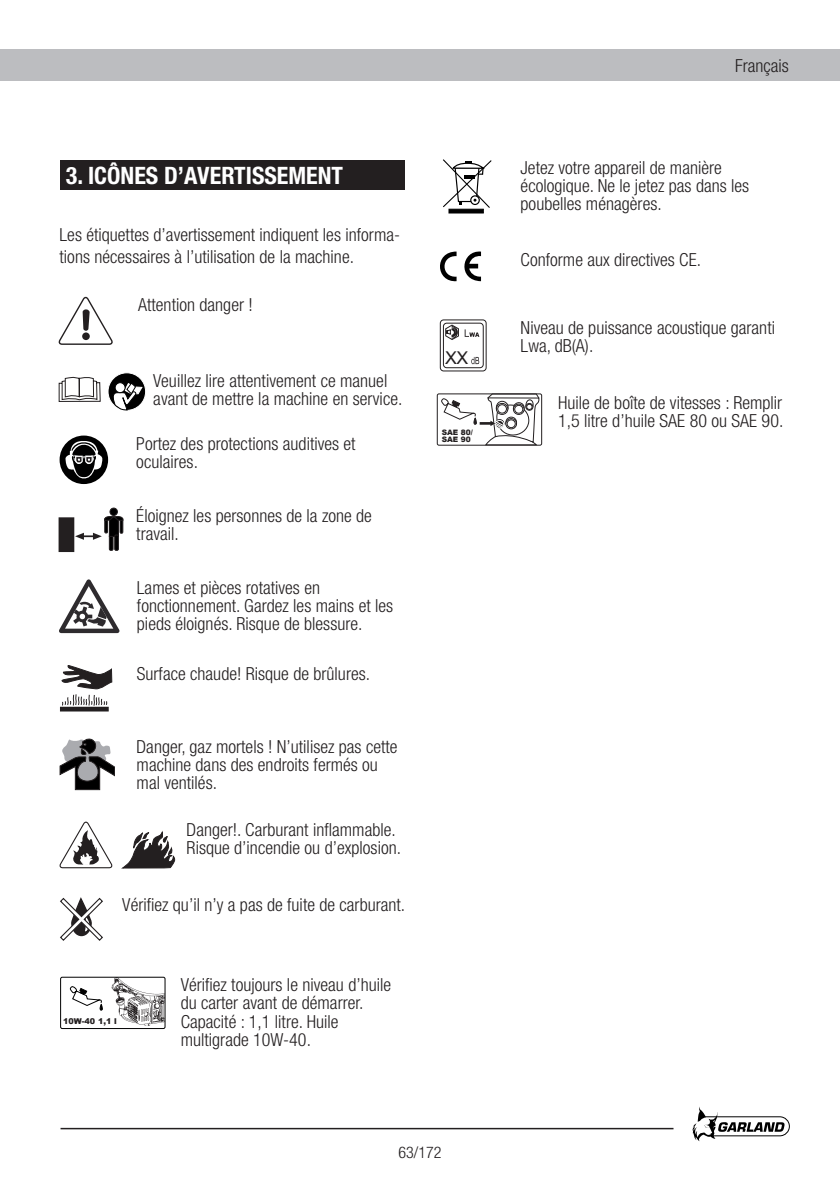
<style>
.page{position:relative;width:840px;height:1191px;background:#fff}
.page>*{position:absolute;margin:0;border:0;box-sizing:border-box;transform-origin:0 0}
.t1{font:700 condensed 24px "Helvetica Neue";color:#fff}
.TEXTO{font:300 condensed 18px/18px "Helvetica Neue";color:#231f20}
.t2{font:17.6px "Arial";color:#231f20}
.t3{font:300 condensed 16px "Helvetica Neue";color:#231f20}
.TEXTO-2{font:900 8px "Arial";color:#231f20}
.t4{font:900 7.4px/7.4px "Arial";color:#231f20}
</style>
<div class="page">
<div style="left:0;top:50px;width:839px;height:31px;background:#bcbdc0"></div>
<svg style="left:692px;top:1107px;width:97px;height:34px"></svg>
<hr style="left:60px;top:1127px;width:613px;height:2px;background:#231f20">
<div style="left:60px;top:160px;width:344px;height:30px;background:#231f20"></div>
<svg style="left:58px;top:296px;width:55px;height:49px"></svg>
<div style="left:60px;top:435px;width:48px;height:49px;background:#000;border-radius:50%"></div>
<svg style="left:65px;top:439px;width:37px;height:40px"></svg>
<div style="left:59px;top:518px;width:15px;height:33px;background:#231f20"></div>
<div style="left:59px;top:517px;width:15px;height:35px;border:1px solid #231f20"></div>
<div style="left:110px;top:508px;width:7px;height:7px;background:#000;border-radius:50%"></div>
<div style="left:110px;top:508px;width:8px;height:8px;border:1px solid #231f20;border-radius:50%"></div>
<div style="left:109px;top:534px;width:4px;height:16px;border:1px solid #231f20"></div>
<hr style="left:115px;top:535px;width:3px;height:15px;background:#000">
<div style="left:114px;top:535px;width:5px;height:15px;border:1px solid #231f20"></div>
<svg style="left:75px;top:516px;width:48px;height:24px"></svg>
<svg style="left:59px;top:665px;width:56px;height:125px"></svg>
<svg style="left:60px;top:897px;width:43px;height:44px"></svg>
<svg style="left:443px;top:159px;width:48px;height:49px"></svg>
<svg style="left:448px;top:209px;width:35px;height:4px"></svg>
<svg style="left:440px;top:251px;width:41px;height:31px"></svg>
<div style="left:439px;top:319px;width:47px;height:52px;border:1px solid #231f20;border-radius:3px"></div>
<div style="left:443px;top:323px;width:40px;height:45px;border:1px solid #231f20;border-radius:3px"></div>
<svg style="left:471px;top:357px;width:8px;height:7px"></svg>
<svg style="left:444px;top:324px;width:35px;height:16px"></svg>
<div style="left:108px;top:373px;width:37px;height:37px;background:#000;border-radius:50%"></div>
<div style="left:108px;top:372px;width:38px;height:38px;border:1px solid #fff;border-radius:50%"></div>
<svg style="left:112px;top:383px;width:30px;height:27px"></svg>
<div style="left:115px;top:383px;width:10px;height:9px;background:#fff;border-radius:50%"></div>
<div style="left:115px;top:382px;width:10px;height:11px;border:1px solid #000;border-radius:50%"></div>
<svg style="left:58px;top:376px;width:43px;height:26px"></svg>
<svg style="left:59px;top:821px;width:54px;height:48px"></svg>
<svg style="left:122px;top:832px;width:53px;height:36px"></svg>
<div style="left:437px;top:393px;width:104px;height:52px;border:1px solid #231f20;border-radius:2px"></div>
<svg style="left:441px;top:370px;width:98px;height:75px"></svg>
<svg style="left:59px;top:579px;width:60px;height:54px"></svg>
<img style="left:111px;top:979px;width:52px;height:47px">
<div style="left:60px;top:977px;width:105px;height:51px;border:1px solid #000;border-radius:2px"></div>
<svg style="left:70px;top:986px;width:33px;height:24px"></svg>
<p class="t1" style="left:66px;top:161px;width:278px">3. ICÔNES D’AVERTISSEMENT</p>
<p class="TEXTO" style="left:60px;top:223px;width:342px;line-height:22px">Les étiquettes d’avertissement indiquent les informa&shy;tions nécessaires à l’utilisation de la machine.</p>
<p class="TEXTO" style="left:138px;top:296px;width:116px">Attention danger !</p>
<p class="TEXTO" style="left:153px;top:371px;width:250px">Veuillez lire attentivement ce manuel avant de mettre la machine en service.</p>
<p class="TEXTO" style="left:136px;top:434px;width:221px">Portez des protections auditives et oculaires.</p>
<p class="TEXTO" style="left:136px;top:507px;width:237px">Éloignez les personnes de la zone de travail.</p>
<p class="TEXTO" style="left:137px;top:578px;width:257px">Lames et pièces rotatives en fonctionnement. Gardez les mains et les pieds éloignés. Risque de blessure.</p>
<p class="TEXTO" style="left:137px;top:664px;width:235px">Surface chaude! Risque de brûlures.</p>
<p class="TEXTO" style="left:136px;top:737px;width:262px">Danger, gaz mortels ! N’utilisez pas cette machine dans des endroits fermés ou mal ventilés.</p>
<p class="TEXTO" style="left:186px;top:820px;width:216px">Danger!. Carburant inflammable.<br>Risque d’incendie ou d’explosion.</p>
<p class="TEXTO" style="left:122px;top:896px;width:284px">Vérifiez qu’il n’y a pas de fuite de carburant.</p>
<p class="TEXTO-2" style="left:63px;top:1015px;width:55px">10W-40 1,1 l</p>
<p class="TEXTO" style="left:180px;top:976px;width:212px">Vérifiez toujours le niveau d’huile du carter avant de démarrer.<br>Capacité : 1,1 litre. Huile multigrade 10W-40.</p>
<p class="t2" style="left:445px;top:347px;width:24px">XX</p>
<p class="t4" style="left:441px;top:428px;width:33px">SAE 80/<br>SAE 90</p>
<p class="t3" style="left:398px;top:1142px;width:45px">63/172</p>
<p class="TEXTO" style="left:734px;top:57px;width:55px">Français</p>
<p class="TEXTO" style="left:520px;top:158px;width:230px">Jetez votre appareil de manière écologique. Ne le jetez pas dans les poubelles ménagères.</p>
<p class="TEXTO" style="left:520px;top:250px;width:182px">Conforme aux directives CE.</p>
<p class="TEXTO" style="left:520px;top:318px;width:256px">Niveau de puissance acoustique garanti<br>Lwa, dB(A).</p>
<p class="TEXTO" style="left:557px;top:394px;width:227px">Huile de boîte de vitesses : Remplir<br>1,5 litre d’huile SAE 80 ou SAE 90.</p>
</div>
